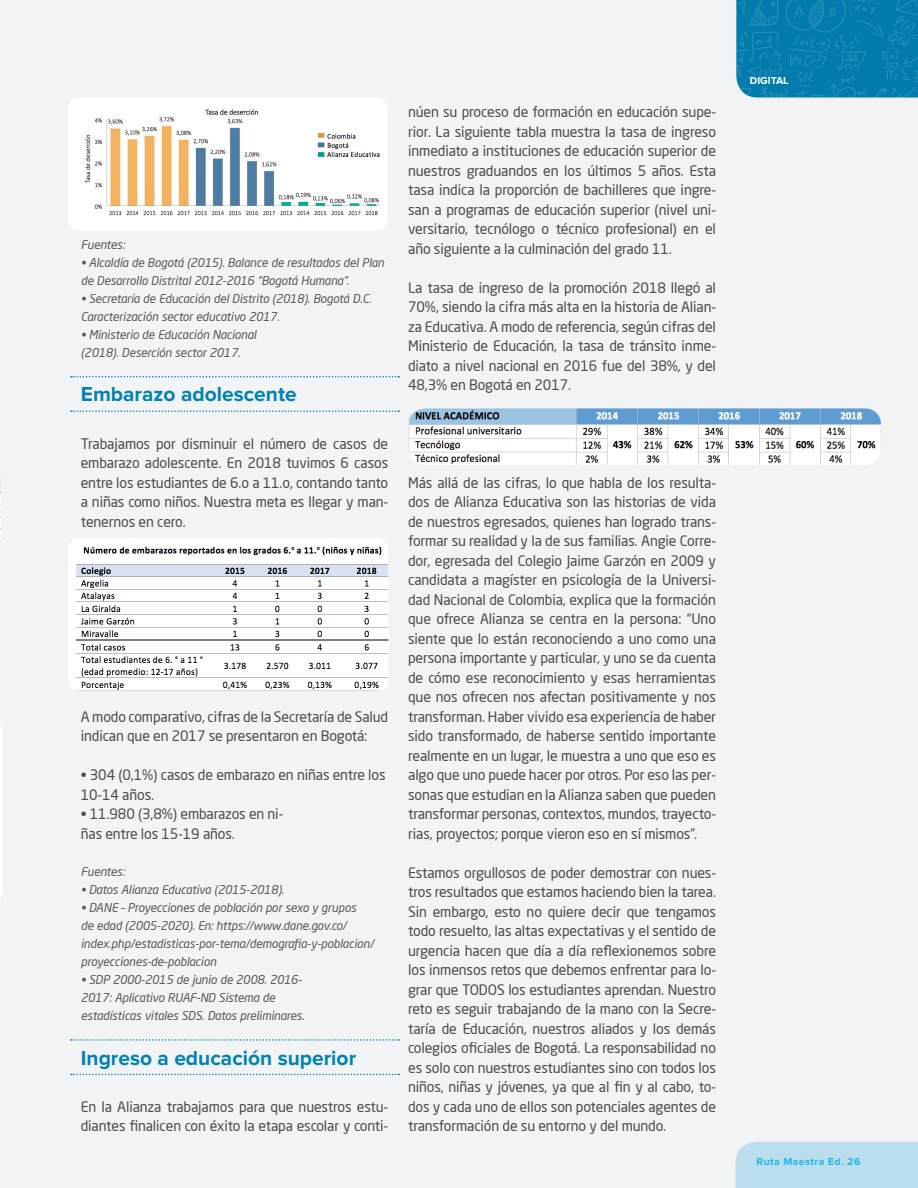
<style>
.page{position:relative;width:918px;height:1188px;background:#f2f3f4}
.page>*{position:absolute;margin:0;border:0;box-sizing:border-box;transform-origin:0 0}
.T2_-_ESP{font:700 21px "Proxima Nova";color:#0082b4}
.Body_-_ESP{font:14.25px/19.5px "Neo Sans Pro";letter-spacing:-.01em;color:#4b4c4d;text-align:justify}
.Pie_de_foto{font:italic 12px/18px "Neo Sans Pro";letter-spacing:-.01em;color:#57585a}
.t1{font:700 10.5px "Proxima Nova";letter-spacing:.04em;color:#1fc2f3}
.t2{font:700 10.5px "Proxima Nova";color:#fff}
</style>
<div class="page">
<svg style="left:71px;top:376px;width:328px;height:1px"></svg>
<svg style="left:71px;top:410px;width:328px;height:2px"></svg>
<svg style="left:71px;top:1039px;width:328px;height:2px"></svg>
<svg style="left:71px;top:1074px;width:328px;height:1px"></svg>
<img style="left:0;top:475px;width:1px;height:67px">
<img style="left:0;top:724px;width:2px;height:174px">
<div style="left:68px;top:538px;width:320px;height:153px;background:#fff;border-radius:12px"></div>
<img style="left:76px;top:543px;width:312px;height:148px">
<div style="left:68px;top:97px;width:319px;height:134px;background:#fff;border-radius:10px"></div>
<img style="left:85px;top:109px;width:300px;height:119px">
<img style="left:408px;top:408px;width:473px;height:57px">
<svg style="left:736px;top:0;width:182px;height:98px;background:#087fae"></svg>
<div style="left:736px;top:1142px;width:182px;height:46px;background:#bbdeef"></div>
<p class="Pie_de_foto" style="left:81px;top:235px;width:46px">Fuentes:</p>
<p class="Pie_de_foto" style="left:81px;top:253px;width:305px">• Alcaldía de Bogotá (2015). Balance de resultados del Plan de Desarrollo Distrital 2012-2016 “Bogotá Humana”.</p>
<p class="Pie_de_foto" style="left:81px;top:289px;width:292px">• Secretaría de Educación del Distrito (2018). Bogotá D.C.<br>Caracterización sector educativo 2017.</p>
<p class="Pie_de_foto" style="left:81px;top:325px;width:177px">• Ministerio de Educación Nacional (2018). Deserción sector 2017.</p>
<p class="T2_-_ESP" style="left:81px;top:382px;width:217px">Embarazo adolescente</p>
<p class="Body_-_ESP" style="left:81px;top:433px;width:309px">Trabajamos por disminuir el número de casos de embarazo adolescente. En 2018 tuvimos 6 casos entre los estudiantes de 6.o a 11.o, contando tanto a niñas como niños. Nuestra meta es llegar y man&shy;tenernos en cero.</p>
<p class="Body_-_ESP" style="left:81px;top:706px;width:309px">A modo comparativo, cifras de la Secretaría de Salud indican que en 2017 se presentaron en Bogotá:</p>
<p class="Body_-_ESP" style="left:81px;top:765px;width:306px">• 304 (0,1%) casos de embarazo en niñas entre los<br>10-14 años.</p>
<p class="Body_-_ESP" style="left:81px;top:804px;width:204px">• 11.980 (3,8%) embarazos en ni&shy;ñas entre los 15-19 años.</p>
<p class="Pie_de_foto" style="left:81px;top:862px;width:46px">Fuentes:</p>
<p class="Pie_de_foto" style="left:81px;top:880px;width:205px">• Datos Alianza Educativa (2015-2018).</p>
<p class="Pie_de_foto" style="left:81px;top:898px;width:295px">• DANE – Proyecciones de población por sexo y grupos<br>de edad (2005-2020). En: https://www.dane.gov.co/ index.php/estadisticas-por-tema/demografia-y-poblacion/ proyecciones-de-poblacion</p>
<p class="Pie_de_foto" style="left:81px;top:970px;width:225px">• SDP 2000-2015 de junio de 2008. 2016-<br>2017: Aplicativo RUAF-ND Sistema de estadísticas vitales SDS. Datos preliminares.</p>
<p class="T2_-_ESP" style="left:81px;top:1046px;width:277px">Ingreso a educación superior</p>
<p class="Body_-_ESP" style="left:81px;top:1096px;width:309px">En la Alianza trabajamos para que nuestros estu&shy;diantes finalicen con éxito la etapa escolar y conti-</p>
<p class="Body_-_ESP" style="left:408px;top:102px;width:309px">núen su proceso de formación en educación supe&shy;rior. La siguiente tabla muestra la tasa de ingreso inmediato a instituciones de educación superior de nuestros graduandos en los últimos 5 años. Esta tasa indica la proporción de bachilleres que ingre&shy;san a programas de educación superior (nivel uni&shy;versitario, tecnólogo o técnico profesional) en el año siguiente a la culminación del grado 11.</p>
<p class="Body_-_ESP" style="left:408px;top:277px;width:309px">La tasa de ingreso de la promoción 2018 llegó al 70%, siendo la cifra más alta en la historia de Alian&shy;za Educativa. A modo de referencia, según cifras del Ministerio de Educación, la tasa de tránsito inme&shy;diato a nivel nacional en 2016 fue del 38%, y del 48,3% en Bogotá en 2017.</p>
<p class="Body_-_ESP" style="left:408px;top:472px;width:309px">Más allá de las cifras, lo que habla de los resulta&shy;dos de Alianza Educativa son las historias de vida de nuestros egresados, quienes han logrado trans&shy;formar su realidad y la de sus familias. Angie Corre&shy;dor, egresada del Colegio Jaime Garzón en 2009 y candidata a magíster en psicología de la Universi&shy;dad Nacional de Colombia, explica que la formación que ofrece Alianza se centra en la persona: “Uno siente que lo están reconociendo a uno como una persona importante y particular, y uno se da cuenta de cómo ese reconocimiento y esas herramientas que nos ofrecen nos afectan positivamente y nos transforman. Haber vivido esa experiencia de haber sido transformado, de haberse sentido importante realmente en un lugar, le muestra a uno que eso es algo que uno puede hacer por otros. Por eso las per&shy;sonas que estudian en la Alianza saben que pueden transformar personas, contextos, mundos, trayecto&shy;rias, proyectos; porque vieron eso en sí mismos”.</p>
<p class="Body_-_ESP" style="left:408px;top:862px;width:309px">Estamos orgullosos de poder demostrar con nues&shy;tros resultados que estamos haciendo bien la tarea.<br>Sin embargo, esto no quiere decir que tengamos todo resuelto, las altas expectativas y el sentido de urgencia hacen que día a día reflexionemos sobre los inmensos retos que debemos enfrentar para lo&shy;grar que TODOS los estudiantes aprendan. Nuestro reto es seguir trabajando de la mano con la Secre&shy;taría de Educación, nuestros aliados y los demás colegios oficiales de Bogotá. La responsabilidad no es solo con nuestros estudiantes sino con todos los niños, niñas y jóvenes, ya que al fin y al cabo, to&shy;dos y cada uno de ellos son potenciales agentes de transformación de su entorno y del mundo.</p>
<p class="t2" style="left:750px;top:74px;width:40px">DIGITAL</p>
<p class="t1" style="left:757px;top:1156px;width:105px">Ruta Maestra Ed. 26</p>
</div>
